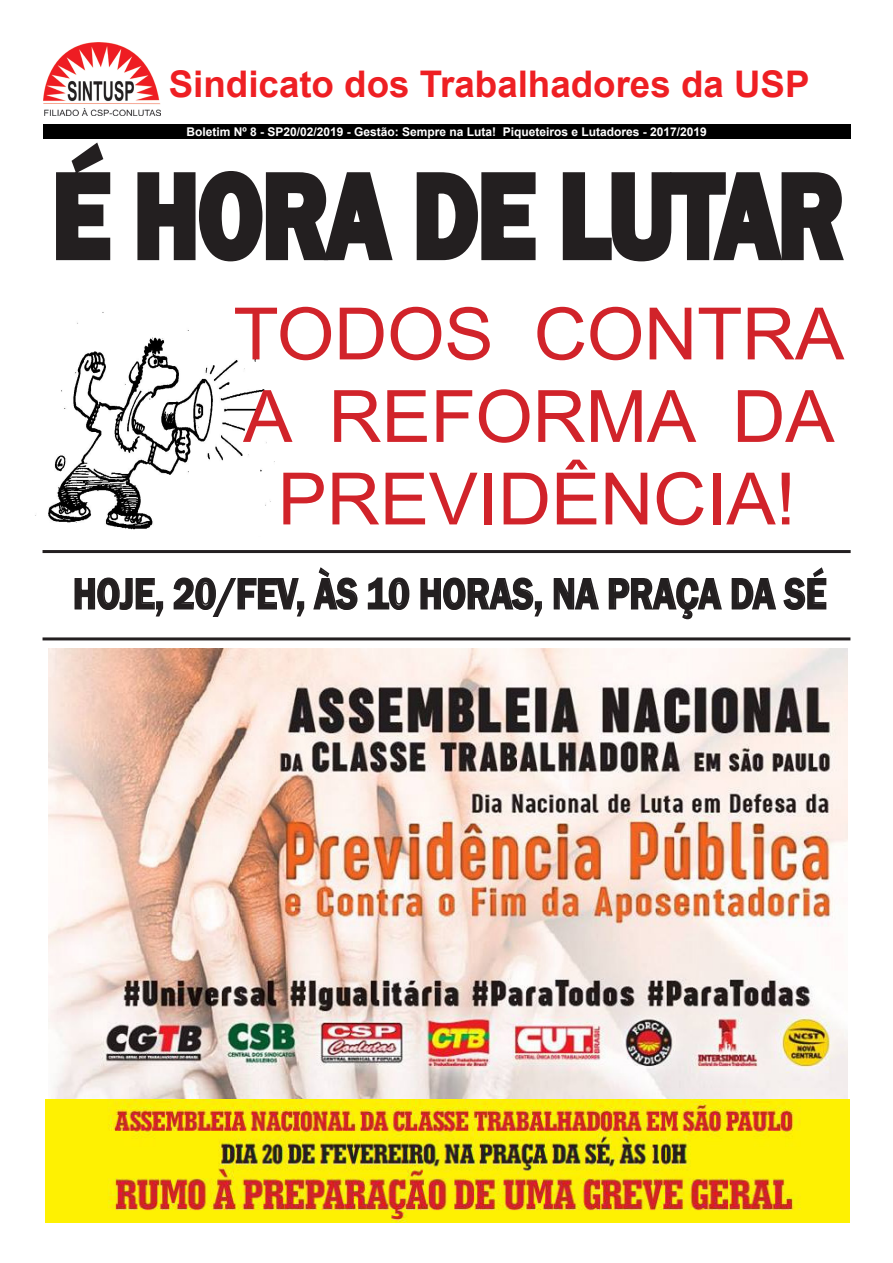
<style>
.page{position:relative;width:893px;height:1263px;background:#fff}
.page>*{position:absolute;margin:0;border:0;box-sizing:border-box;transform-origin:0 0}
.Título_3{font:600 122.4px "Franklin Gothic";letter-spacing:-.005em;color:#231f20;scale:.82 1}
.Título_3-2{font:72.3px/82.5px "Arial";letter-spacing:-.005em;color:#d1232a;text-align:center}
.Título_3-3{font:600 45px "Franklin Gothic";letter-spacing:-.005em;color:#231f20;scale:.82 1}
.t1{font:700 36.75px "Arial";color:#ee1f23}
.t2{font:700 12px "Arial";color:#fff}
</style>
<div class="page">
<img style="left:43px;top:42px;width:118px;height:73px">
<div style="left:43px;top:124px;width:808px;height:15px;background:#000"></div>
<svg style="left:56px;top:142px;width:55px;height:119px"></svg>
<svg style="left:137px;top:171px;width:256px;height:91px"></svg>
<svg style="left:416px;top:172px;width:120px;height:89px"></svg>
<svg style="left:562px;top:172px;width:282px;height:90px"></svg>
<img style="left:35px;top:312px;width:240px;height:218px">
<hr style="left:43px;top:550px;width:808px;height:3px;background:#231f20">
<img style="left:49px;top:649px;width:799px;height:451px">
<svg style="left:74px;top:577px;width:90px;height:40px"></svg>
<svg style="left:173px;top:577px;width:132px;height:40px"></svg>
<svg style="left:313px;top:567px;width:45px;height:43px"></svg>
<svg style="left:367px;top:577px;width:43px;height:33px"></svg>
<svg style="left:420px;top:577px;width:122px;height:40px"></svg>
<svg style="left:553px;top:578px;width:46px;height:32px"></svg>
<svg style="left:608px;top:577px;width:114px;height:43px"></svg>
<svg style="left:731px;top:567px;width:96px;height:43px"></svg>
<img style="left:46px;top:1100px;width:803px;height:123px">
<hr style="left:43px;top:637px;width:807px;height:3px;background:#231f20">
<h3 class="t1" style="left:169px;top:59px;width:642px">Sindicato dos Trabalhadores da USP</h3>
<p class="t2" style="left:186px;top:124px;width:522px">Boletim Nº 8 - SP20/02/2019 - Gestão: Sempre na Luta! Piqueteiros e Lutadores - 2017/2019</p>
<p class="Título_3" style="left:52px;top:141px;width:967px">É HORA DE LUTAR</p>
<p class="Título_3-2" style="left:233px;top:293px;width:612px">TODOS CONTRA<br>A REFORMA DA<br>PREVIDÊNCIA!</p>
<p class="Título_3-3" style="left:73px;top:566px;width:921px">HOJE, 20/FEV, ÀS 10 HORAS, NA PRAÇA DA SÉ</p>
</div>
